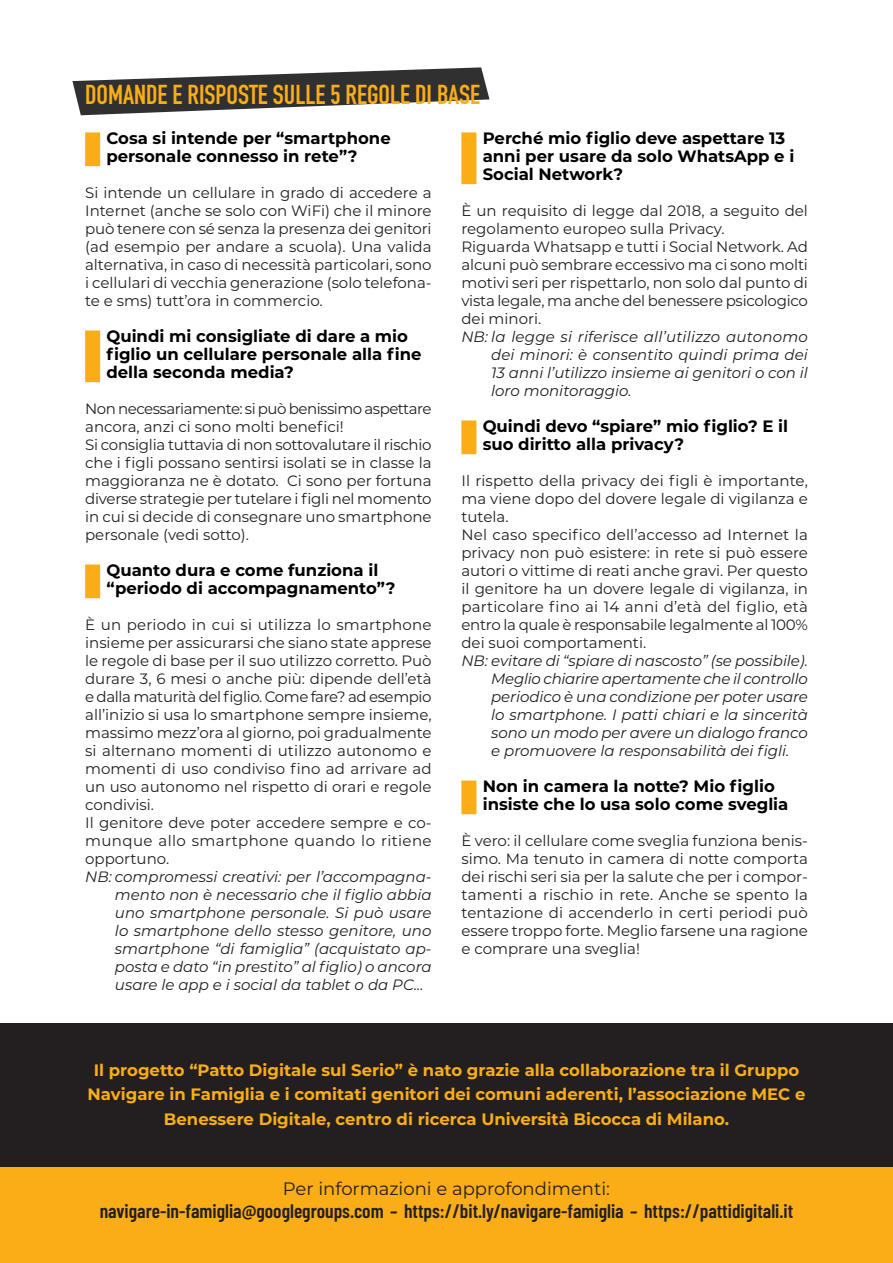
<style>
.page{position:relative;width:893px;height:1263px;background:#fff}
.page>*{position:absolute;margin:0;border:0;box-sizing:border-box;transform-origin:0 0}
.t1{font:700 27px "DIN Condensed";color:#fbad17}
.t2{font:600 19.5px "Barlow Condensed";color:#231f20}
.t3{font:18px "Montserrat";color:#231f20}
.t4{font:700 16.5px "Montserrat";color:#000}
.t5{font:700 16.5px "Montserrat";color:#fbad17}
.t6{font:15px "Montserrat";color:#231f20}
.t7{font:italic 15px "Montserrat";color:#231f20}
.t8{font:15px "Montserrat";letter-spacing:-.035em;color:#231f20}
.t9{font:15px "Montserrat";letter-spacing:-.025em;color:#231f20}
.t10{font:15px "Montserrat";letter-spacing:-.02em;color:#231f20}
.t11{font:italic 15px "Montserrat";letter-spacing:-.02em;color:#231f20}
.t12{font:15px "Montserrat";letter-spacing:.025em;color:#231f20}
</style>
<div class="page">
<div style="left:0;top:1166px;width:893px;height:97px;background:#fbad17"></div>
<div style="left:0;top:1023px;width:893px;height:143px;background:#231f20"></div>
<svg style="left:72px;top:67px;width:417px;height:48px"></svg>
<div style="left:85px;top:132px;width:15px;height:34px;background:#fbad17"></div>
<div style="left:85px;top:330px;width:15px;height:52px;background:#fbad17"></div>
<div style="left:85px;top:564px;width:15px;height:34px;background:#fbad17"></div>
<div style="left:461px;top:132px;width:15px;height:52px;background:#fbad17"></div>
<div style="left:461px;top:420px;width:15px;height:34px;background:#fbad17"></div>
<div style="left:461px;top:780px;width:15px;height:34px;background:#fbad17"></div>
<p class="t1" style="left:85px;top:85px;width:397px">DOMANDE E RISPOSTE SULLE 5 REGOLE DI BASE</p>
<p class="t4" style="left:106px;top:128px;width:286px">Cosa si intende per “smartphone</p>
<p class="t4" style="left:106px;top:146px;width:253px">personale connesso in rete”?</p>
<p class="t6" style="left:85px;top:183px;width:348px">Si intende un cellulare in grado di accedere a</p>
<p class="t6" style="left:85px;top:201px;width:348px">Internet (anche se solo con WiFi) che il minore</p>
<p class="t6" style="left:85px;top:219px;width:348px">può tenere con sé senza la presenza dei genitori</p>
<p class="t6" style="left:85px;top:237px;width:348px">(ad esempio per andare a scuola). Una valida</p>
<p class="t6" style="left:85px;top:255px;width:348px">alternativa, in caso di necessità particolari, sono</p>
<p class="t6" style="left:85px;top:273px;width:348px">i cellulari di vecchia generazione (solo telefona-</p>
<p class="t6" style="left:85px;top:291px;width:239px">te e sms) tutt’ora in commercio.</p>
<p class="t4" style="left:106px;top:326px;width:303px">Quindi mi consigliate di dare a mio</p>
<p class="t4" style="left:106px;top:344px;width:317px">figlio un cellulare personale alla fine</p>
<p class="t4" style="left:106px;top:362px;width:189px">della seconda media?</p>
<p class="t8" style="left:85px;top:399px;width:348px">Non necessariamente: si può benissimo aspettare</p>
<p class="t6" style="left:85px;top:417px;width:260px">ancora, anzi ci sono molti benefici!</p>
<p class="t6" style="left:85px;top:435px;width:348px">Si consiglia tuttavia di non sottovalutare il rischio</p>
<p class="t6" style="left:85px;top:453px;width:348px">che i figli possano sentirsi isolati se in classe la</p>
<p class="t6" style="left:85px;top:471px;width:348px">maggioranza ne è dotato. Ci sono per fortuna</p>
<p class="t6" style="left:85px;top:489px;width:348px">diverse strategie per tutelare i figli nel momento</p>
<p class="t6" style="left:85px;top:507px;width:348px">in cui si decide di consegnare uno smartphone</p>
<p class="t6" style="left:85px;top:525px;width:165px">personale (vedi sotto).</p>
<p class="t4" style="left:106px;top:560px;width:273px">Quanto dura e come funziona il</p>
<p class="t4" style="left:106px;top:578px;width:291px">“periodo di accompagnamento”?</p>
<p class="t6" style="left:85px;top:615px;width:348px">È un periodo in cui si utilizza lo smartphone</p>
<p class="t6" style="left:85px;top:633px;width:348px">insieme per assicurarsi che siano state apprese</p>
<p class="t6" style="left:85px;top:651px;width:348px">le regole di base per il suo utilizzo corretto. Può</p>
<p class="t6" style="left:85px;top:669px;width:348px">durare 3, 6 mesi o anche più: dipende dell’età</p>
<p class="t9" style="left:85px;top:687px;width:348px">e dalla maturità del figlio. Come fare? ad esempio</p>
<p class="t6" style="left:85px;top:705px;width:348px">all’inizio si usa lo smartphone sempre insieme,</p>
<p class="t6" style="left:85px;top:723px;width:348px">massimo mezz’ora al giorno, poi gradualmente</p>
<p class="t6" style="left:85px;top:741px;width:348px">si alternano momenti di utilizzo autonomo e</p>
<p class="t6" style="left:85px;top:759px;width:348px">momenti di uso condiviso fino ad arrivare ad</p>
<p class="t6" style="left:85px;top:777px;width:348px">un uso autonomo nel rispetto di orari e regole</p>
<p class="t6" style="left:85px;top:795px;width:70px">condivisi.</p>
<p class="t6" style="left:85px;top:813px;width:348px">Il genitore deve poter accedere sempre e co-</p>
<p class="t12" style="left:85px;top:831px;width:348px">munque allo smartphone quando lo ritiene</p>
<p class="t6" style="left:85px;top:849px;width:86px">opportuno.</p>
<p class="t7" style="left:85px;top:867px;width:348px">NB: compromessi creativi: per l’accompagna-</p>
<p class="t7" style="left:115px;top:885px;width:318px">mento non è necessario che il figlio abbia</p>
<p class="t7" style="left:115px;top:903px;width:318px">uno smartphone personale. Si può usare</p>
<p class="t7" style="left:115px;top:921px;width:318px">lo smartphone dello stesso genitore, uno</p>
<p class="t7" style="left:115px;top:939px;width:318px">smartphone “di famiglia” (acquistato ap-</p>
<p class="t7" style="left:115px;top:957px;width:318px">posta e dato “in prestito” al figlio) o ancora</p>
<p class="t7" style="left:115px;top:975px;width:310px">usare le app e i social da tablet o da PC...</p>
<p class="t4" style="left:483px;top:128px;width:304px">Perché mio figlio deve aspettare 13</p>
<p class="t4" style="left:483px;top:146px;width:313px">anni per usare da solo WhatsApp e i</p>
<p class="t4" style="left:483px;top:164px;width:142px">Social Network?</p>
<p class="t6" style="left:461px;top:201px;width:348px">È un requisito di legge dal 2018, a seguito del</p>
<p class="t6" style="left:461px;top:219px;width:265px">regolamento europeo sulla Privacy.</p>
<p class="t6" style="left:461px;top:237px;width:348px">Riguarda Whatsapp e tutti i Social Network. Ad</p>
<p class="t6" style="left:461px;top:255px;width:348px">alcuni può sembrare eccessivo ma ci sono molti</p>
<p class="t6" style="left:461px;top:273px;width:348px">motivi seri per rispettarlo, non solo dal punto di</p>
<p class="t6" style="left:461px;top:291px;width:348px">vista legale, ma anche del benessere psicologico</p>
<p class="t6" style="left:461px;top:309px;width:81px">dei minori.</p>
<p class="t7" style="left:461px;top:327px;width:348px">NB: la legge si riferisce all’utilizzo autonomo</p>
<p class="t7" style="left:491px;top:345px;width:318px">dei minori: è consentito quindi prima dei</p>
<p class="t7" style="left:491px;top:363px;width:318px">13 anni l’utilizzo insieme ai genitori o con il</p>
<p class="t7" style="left:491px;top:381px;width:142px">loro monitoraggio.</p>
<p class="t4" style="left:483px;top:416px;width:307px">Quindi devo “spiare” mio figlio? E il</p>
<p class="t4" style="left:483px;top:434px;width:203px">suo diritto alla privacy?</p>
<p class="t6" style="left:461px;top:471px;width:348px">Il rispetto della privacy dei figli è importante,</p>
<p class="t6" style="left:461px;top:489px;width:348px">ma viene dopo del dovere legale di vigilanza e</p>
<p class="t6" style="left:461px;top:507px;width:49px">tutela.</p>
<p class="t6" style="left:461px;top:525px;width:348px">Nel caso specifico dell’accesso ad Internet la</p>
<p class="t6" style="left:461px;top:543px;width:348px">privacy non può esistere: in rete si può essere</p>
<p class="t6" style="left:461px;top:561px;width:348px">autori o vittime di reati anche gravi. Per questo</p>
<p class="t6" style="left:461px;top:579px;width:348px">il genitore ha un dovere legale di vigilanza, in</p>
<p class="t6" style="left:461px;top:597px;width:348px">particolare fino ai 14 anni d’età del figlio, età</p>
<p class="t10" style="left:461px;top:615px;width:348px">entro la quale è responsabile legalmente al 100%</p>
<p class="t6" style="left:461px;top:633px;width:186px">dei suoi comportamenti.</p>
<p class="t7" style="left:461px;top:651px;width:348px">NB: evitare di “spiare di nascosto” (se possibile).</p>
<p class="t11" style="left:491px;top:669px;width:318px">Meglio chiarire apertamente che il controllo</p>
<p class="t7" style="left:491px;top:687px;width:318px">periodico è una condizione per poter usare</p>
<p class="t7" style="left:491px;top:705px;width:318px">lo smartphone. I patti chiari e la sincerità</p>
<p class="t7" style="left:491px;top:723px;width:318px">sono un modo per avere un dialogo franco</p>
<p class="t7" style="left:491px;top:741px;width:300px">e promuovere la responsabilità dei figli.</p>
<p class="t4" style="left:483px;top:776px;width:294px">Non in camera la notte? Mio figlio</p>
<p class="t4" style="left:483px;top:794px;width:307px">insiste che lo usa solo come sveglia</p>
<p class="t6" style="left:461px;top:831px;width:348px">È vero: il cellulare come sveglia funziona benis-</p>
<p class="t6" style="left:461px;top:849px;width:348px">simo. Ma tenuto in camera di notte comporta</p>
<p class="t6" style="left:461px;top:867px;width:348px">dei rischi seri sia per la salute che per i compor-</p>
<p class="t6" style="left:461px;top:885px;width:348px">tamenti a rischio in rete. Anche se spento la</p>
<p class="t6" style="left:461px;top:903px;width:348px">tentazione di accenderlo in certi periodi può</p>
<p class="t6" style="left:461px;top:921px;width:348px">essere troppo forte. Meglio farsene una ragione</p>
<p class="t6" style="left:461px;top:939px;width:180px">e comprare una sveglia!</p>
<p class="t5" style="left:94px;top:1060px;width:707px">Il progetto “Patto Digitale sul Serio” è nato grazie alla collaborazione tra il Gruppo</p>
<p class="t5" style="left:88px;top:1084px;width:719px">Navigare in Famiglia e i comitati genitori dei comuni aderenti, l’associazione MEC e</p>
<p class="t5" style="left:164px;top:1109px;width:567px">Benessere Digitale, centro di ricerca Università Bicocca di Milano.</p>
<p class="t3" style="left:283px;top:1177px;width:329px">Per informazioni e approfondimenti:</p>
<p class="t2" style="left:100px;top:1199px;width:695px">navigare-in-famiglia@googlegroups.com – https://bit.ly/navigare-famiglia – https://pattidigitali.it</p>
</div>
